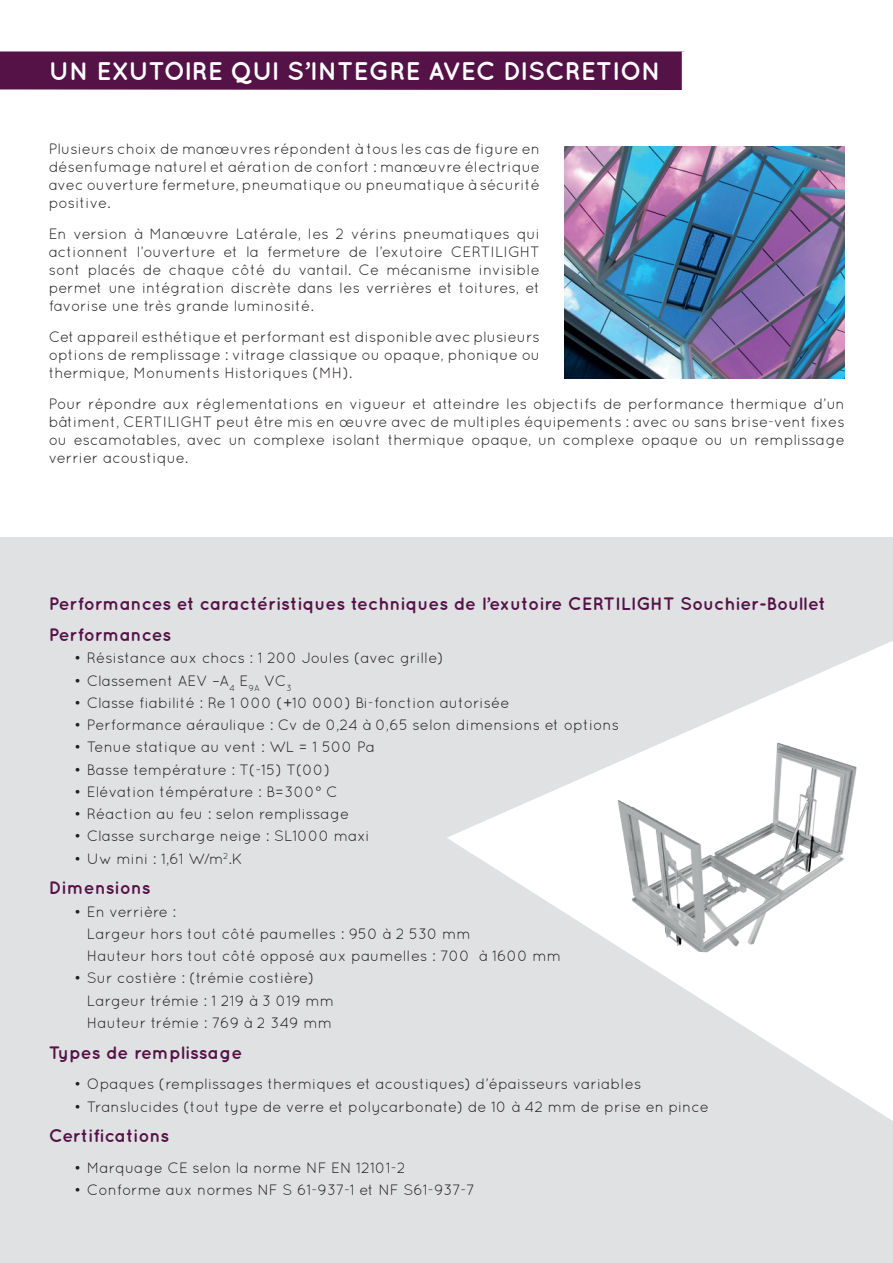
<style>
.page{position:relative;width:893px;height:1263px;background:#fff}
.page>*{position:absolute;margin:0;border:0;box-sizing:border-box;transform-origin:0 0}
.t1{font:700 25.5px "Quicksand";color:#fff}
.t2{font:700 18px/30.8px "Quicksand";color:#551247}
.t3{font:15px/18px "Quicksand";color:#231f20;text-align:justify}
</style>
<div class="page">
<div style="left:0;top:538px;width:893px;height:725px;background:#e0e1e3"></div>
<div style="left:0;top:51px;width:685px;height:39px;background:#551247"></div>
<img style="left:564px;top:147px;width:281px;height:232px">
<svg style="left:447px;top:641px;width:446px;height:480px"></svg>
<img style="left:593px;top:739px;width:280px;height:223px">
<h1 class="t1" style="left:49px;top:56px;width:614px">UN EXUTOIRE QUI S’INTEGRE AVEC DISCRETION</h1>
<p class="t3" style="left:49px;top:140px;width:493px">Plusieurs choix de manœuvres répondent à tous les cas de figure en désenfumage naturel et aération de confort : manœuvre électrique avec ouverture fermeture, pneumatique ou pneumatique à sécurité positive.</p>
<p class="t3" style="left:49px;top:225px;width:493px">En version à Manœuvre Latérale, les 2 vérins pneumatiques qui actionnent l’ouverture et la fermeture de l’exutoire CERTILIGHT sont placés de chaque côté du vantail. Ce mécanisme invisible permet une intégration discrète dans les verrières et toitures, et favorise une très grande luminosité.</p>
<p class="t3" style="left:49px;top:327px;width:493px">Cet appareil esthétique et performant est disponible avec plusieurs options de remplissage : vitrage classique ou opaque, phonique ou thermique, Monuments Historiques (MH).</p>
<p class="t3" style="left:49px;top:394px;width:798px">Pour répondre aux réglementations en vigueur et atteindre les objectifs de performance thermique d’un bâtiment, CERTILIGHT peut être mis en œuvre avec de multiples équipements : avec ou sans brise-vent fixes ou escamotables, avec un complexe isolant thermique opaque, un complexe opaque ou un remplissage verrier acoustique.</p>
<p class="t2" style="left:49px;top:588px;width:778px">Performances et caractéristiques techniques de l’exutoire CERTILIGHT Souchier-Boullet<br>Performances</p>
<p class="t3" style="left:74px;top:649px;width:371px">• Résistance aux chocs : 1 200 Joules (avec grille)</p>
<p class="t3" style="left:74px;top:671px;width:219px">• Classement AEV –A<sub>4</sub> E<sub>9A</sub> VC<sub>3</sub></p>
<p class="t3" style="left:74px;top:693px;width:437px">• Classe fiabilité : Re 1 000 (+10 000) Bi-fonction autorisée</p>
<p class="t3" style="left:74px;top:716px;width:546px">• Performance aéraulique : Cv de 0,24 à 0,65 selon dimensions et options</p>
<p class="t3" style="left:74px;top:738px;width:302px">• Tenue statique au vent : WL = 1 500 Pa</p>
<p class="t3" style="left:74px;top:760px;width:258px">• Basse température : T(-15) T(00)</p>
<p class="t3" style="left:74px;top:782px;width:265px">• Elévation témpérature : B=300° C</p>
<p class="t3" style="left:74px;top:805px;width:277px">• Réaction au feu : selon remplissage</p>
<p class="t3" style="left:74px;top:827px;width:297px">• Classe surcharge neige : SL1000 maxi</p>
<p class="t3" style="left:74px;top:849px;width:170px">• Uw mini : 1,61 W/m<sup>2</sup>.K</p>
<p class="t2" style="left:49px;top:872px;width:104px">Dimensions</p>
<p class="t3" style="left:87px;top:900px;width:476px;line-height:22.2px;text-align:left;text-indent:-13px">• En verrière :<br>Largeur hors tout côté paumelles : 950 à 2 530 mm<br>Hauteur hors tout côté opposé aux paumelles : 700 à 1600 mm</p>
<p class="t3" style="left:87px;top:967px;width:249px;line-height:22.2px;text-align:left;text-indent:-13px">• Sur costière : (trémie costière)<br>Largeur trémie : 1 219 à 3 019 mm<br>Hauteur trémie : 769 à 2 349 mm</p>
<p class="t2" style="left:49px;top:1036px;width:195px">Types de remplissage</p>
<p class="t3" style="left:74px;top:1075px;width:569px">• Opaques (remplissages thermiques et acoustiques) d’épaisseurs variables</p>
<p class="t3" style="left:74px;top:1097px;width:636px">• Translucides (tout type de verre et polycarbonate) de 10 à 42 mm de prise en pince</p>
<p class="t2" style="left:49px;top:1120px;width:122px">Certifications</p>
<p class="t3" style="left:74px;top:1159px;width:333px">• Marquage CE selon la norme NF EN 12101-2</p>
<p class="t3" style="left:74px;top:1181px;width:402px">• Conforme aux normes NF S 61-937-1 et NF S61-937-7</p>
</div>
